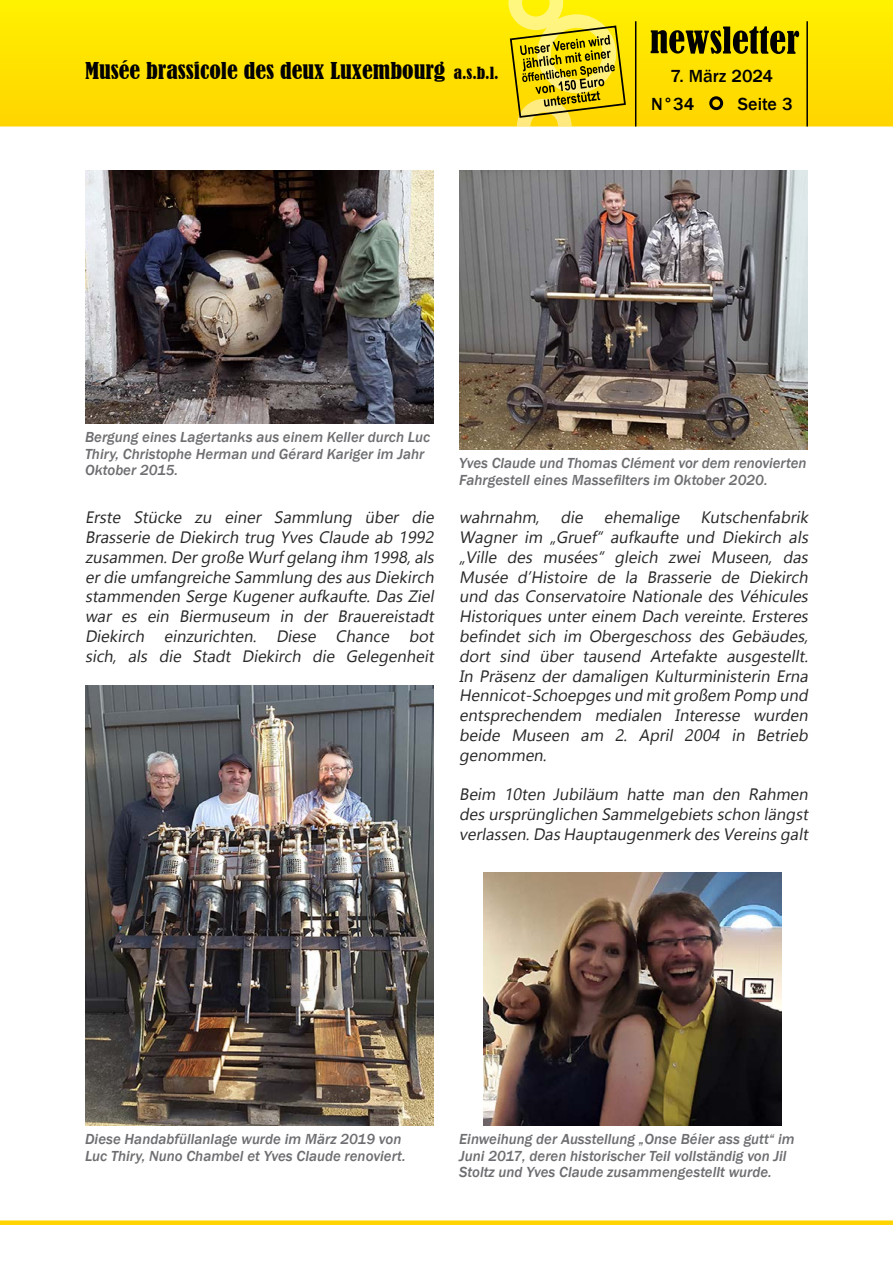
<style>
.page{position:relative;width:893px;height:1263px;background:#fff}
.page>*{position:absolute;margin:0;border:0;box-sizing:border-box;transform-origin:0 0}
.t1{font:condensed 21.75px "Bernard";color:#000;scale:1.1 1}
.t2{font:500 18px/28.5px "Franklin Gothic";color:#000}
.t3{font:italic 16.5px/19.8px "Gadugi";color:#292829;text-align:justify}
.t4{font:italic 500 15px/16.5px "Franklin Gothic";color:#6d6e71}
.s1{font-size:15.75px;color:#ffd400}
</style>
<div class="page">
<svg style="left:0;top:0;width:893px;height:126px;background:#ffe200"></svg>
<svg style="left:651px;top:26px;width:148px;height:28px;background:#7d7100"></svg>
<div style="left:711px;top:98px;width:11px;height:11px;background:#ffd400;border-radius:50%"></div>
<div style="left:709px;top:96px;width:14px;height:14px;border:3px solid #000;border-radius:50%"></div>
<div style="left:0;top:1220px;width:893px;height:5px;background:#ffd400"></div>
<hr style="left:806px;top:21px;width:2px;height:105px;background:#000">
<svg style="left:508px;top:0;width:129px;height:126px;background:#dbc61e"></svg>
<img style="left:85px;top:170px;width:349px;height:253px">
<img style="left:85px;top:686px;width:349px;height:439px">
<img style="left:459px;top:170px;width:349px;height:279px">
<img style="left:484px;top:872px;width:297px;height:253px">
<h1 class="t1" style="left:85px;top:58px;width:378px">Musée brassicole des deux Luxembourg <span class="s1">a.s.b.l.</span></h1>
<p class="t2" style="left:651px;top:62px;width:124px;text-indent:19px">7. März 2024<br>N°34</p>
<p class="t2" style="left:738px;top:90px;width:56px">Seite 3</p>
<p class="t4" style="left:85px;top:429px;width:347px">Bergung eines Lagertanks aus einem Keller durch Luc<br>Thiry, Christophe Herman und Gérard Kariger im Jahr<br>Oktober 2015.</p>
<p class="t4" style="left:459px;top:455px;width:349px">Yves Claude und Thomas Clément vor dem renovierten<br>Fahrgestell eines Massefilters im Oktober 2020.</p>
<p class="t3" style="left:85px;top:507px;width:353px">Erste Stücke zu einer Sammlung über die Brasserie de Diekirch trug Yves Claude ab 1992 zusammen.Dergroße Wurfgelang ihm 1998,als er die umfangreiche Sammlung des aus Diekirch stammenden Serge Kugener aufkaufte. Das Ziel war es ein Biermuseum in der Brauereistadt Diekirch einzurichten. Diese Chance bot sich, als die Stadt Diekirch die Gelegenheit</p>
<p class="t3" style="left:459px;top:507px;width:353px">wahrnahm, die ehemalige Kutschenfabrik Wagner im „Gruef“ aufkaufte und Diekirch als „Ville des musées“ gleich zwei Museen, das Musée d’Histoire de la Brasserie de Diekirch und das Conservatoire Nationale des Véhicules Historiques unter einem Dach vereinte. Ersteres befindet sich im Obergeschoss des Gebäudes, dort sind über tausend Artefakte ausgestellt.<br>In Präsenz der damaligen Kulturministerin Erna Hennicot-Schoepges und mitgroßem Pomp und entsprechendem medialen Interesse wurden beide Museen am 2. April 2004 in Betrieb genommen.</p>
<p class="t3" style="left:459px;top:785px;width:353px">Beim 10ten Jubiläum hatte man den Rahmen des ursprünglichen Sammelgebiets schon längst verlassen.Das Hauptaugenmerk des Vereins galt</p>
<p class="t4" style="left:85px;top:1131px;width:322px">Diese Handabfüllanlage wurde im März 2019 von<br>Luc Thiry, Nuno Chambel et Yves Claude renoviert.</p>
<p class="t4" style="left:459px;top:1131px;width:337px">Einweihung der Ausstellung „Onse Béier ass gutt“ im<br>Juni 2017, deren historischer Teil vollständig von Jil<br>Stoltz und Yves Claude zusammengestellt wurde.</p>
</div>
